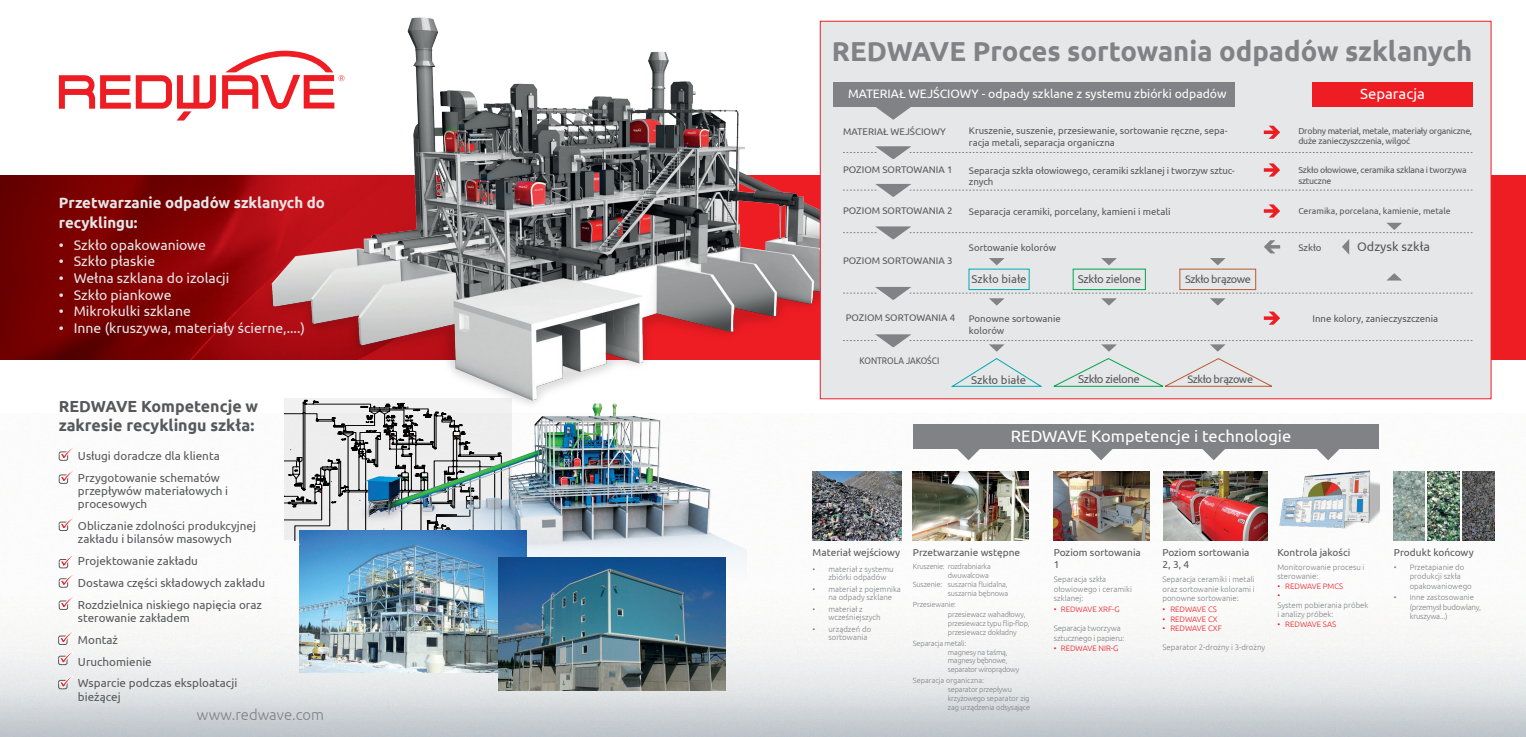
<style>
.page{position:relative;width:1526px;height:737px;background:#fff}
.page>*{position:absolute;margin:0;border:0;box-sizing:border-box;transform-origin:0 0}
.t1{font:700 27.47px "Ubuntu";color:#808285}
.t2{font:16.54px "Ubuntu";color:#fff}
.t3{font:700 16.01px/19.2px "Ubuntu";color:#57585a}
.t4{font:700 14.96px/20.3px "Ubuntu";color:#e6e7e9}
.t5{font:300 14.88px "Ubuntu";color:#808285}
.t6{font:14.88px "Ubuntu";color:#fff}
.t7{font:14px "Ubuntu";color:#e6e7e9}
.t8{font:12.6px "Ubuntu";color:#57585a}
.t9{font:12.25px "Ubuntu";color:#fff}
.t10{font:11.64px/21.9px "Ubuntu";color:#57585a}
.t11{font:11.38px "Ubuntu";letter-spacing:-.03em;color:#57585a}
.t12{font:11.38px "Ubuntu";color:#57585a}
.t13{font:10.94px "Ubuntu";letter-spacing:-.04em;color:#57585a}
.t14{font:10.15px/12.2px "Ubuntu";color:#57585a}
.t15{font:9.62px/11.5px "Ubuntu";color:#57585a}
.t16{font:9.62px "Ubuntu";color:#57585a;scale:.88 1}
.t17{font:8.75px/10.5px "Ubuntu";letter-spacing:-.025em;color:#57585a}
.t18{font:8.75px "Ubuntu";color:#57585a}
.t19{font:300 7.88px/9.5px "Ubuntu";color:#808285}
.t20{font:300 7.88px/9.5px "Ubuntu";color:#ee1d23}
.t21{font:300 7.88px/9.5px "Ubuntu";letter-spacing:-.03em;color:#808285}
.t22{font:300 7.88px/9.5px "Ubuntu";letter-spacing:-.02em;color:#808285}
.t23{font:300 7.44px/8.9px "Ubuntu";letter-spacing:-.02em;color:#808285}
.t24{font:300 7.44px/8.9px "Ubuntu";letter-spacing:-.04em;color:#808285}
</style>
<div class="page">
<img style="left:0;top:424px;width:1525px;height:313px">
<svg style="left:285px;top:438px;width:55px;height:117px;background:#c6c6c7"></svg>
<div style="left:0;top:175px;width:1525px;height:185px;background:#ee1d23"></div>
<img style="left:0;top:175px;width:223px;height:185px">
<img style="left:223px;top:17px;width:603px;height:421px">
<div style="left:820px;top:21px;width:671px;height:378px;background:#e6e7e9;border:1px solid #ee1d23"></div>
<div style="left:833px;top:82px;width:401px;height:25px;background:#808285"></div>
<div style="left:1312px;top:82px;width:160px;height:25px;background:#ee1d23"></div>
<div style="left:912px;top:424px;width:466px;height:24px;background:#808285"></div>
<img style="left:912px;top:472px;width:116px;height:68px">
<svg style="left:59px;top:446px;width:15px;height:14px"></svg>
<svg style="left:59px;top:470px;width:15px;height:13px"></svg>
<div style="left:59px;top:522px;width:9px;height:9px;border:1px solid #57585a;border-radius:2px"></div>
<svg style="left:59px;top:517px;width:15px;height:13px"></svg>
<div style="left:59px;top:559px;width:9px;height:9px;border:1px solid #57585a;border-radius:2px"></div>
<svg style="left:59px;top:554px;width:15px;height:13px"></svg>
<svg style="left:59px;top:573px;width:15px;height:14px"></svg>
<svg style="left:59px;top:596px;width:15px;height:13px"></svg>
<svg style="left:58px;top:631px;width:16px;height:13px"></svg>
<div style="left:58px;top:656px;width:9px;height:9px;border:1px solid #57585a;border-radius:2px"></div>
<svg style="left:58px;top:651px;width:16px;height:13px"></svg>
<div style="left:58px;top:680px;width:9px;height:9px;border:1px solid #57585a;border-radius:2px"></div>
<svg style="left:58px;top:675px;width:16px;height:13px"></svg>
<svg style="left:876px;top:107px;width:35px;height:13px"></svg>
<img style="left:812px;top:472px;width:89px;height:68px">
<img style="left:1278px;top:469px;width:101px;height:62px">
<img style="left:1392px;top:472px;width:32px;height:68px">
<img style="left:1462px;top:472px;width:32px;height:68px">
<img style="left:1053px;top:472px;width:96px;height:68px">
<svg style="left:59px;top:75px;width:157px;height:45px"></svg>
<svg style="left:222px;top:51px;width:122px;height:58px"></svg>
<svg style="left:954px;top:448px;width:28px;height:12px"></svg>
<svg style="left:1087px;top:448px;width:28px;height:12px"></svg>
<svg style="left:1199px;top:448px;width:28px;height:12px"></svg>
<svg style="left:1314px;top:448px;width:28px;height:12px"></svg>
<img style="left:1427px;top:472px;width:32px;height:68px">
<img style="left:340px;top:382px;width:406px;height:195px">
<img style="left:299px;top:530px;width:227px;height:142px">
<img style="left:498px;top:557px;width:227px;height:134px">
<svg style="left:843px;top:126px;width:629px;height:139px"></svg>
<svg style="left:843px;top:273px;width:629px;height:114px"></svg>
<img style="left:1163px;top:472px;width:104px;height:68px">
<h3 class="t4" style="left:59px;top:192px;width:268px">Przetwarzanie odpadów szklanych do recyklingu:</h3>
<h3 class="t7" style="left:59px;top:236px;width:149px">• Szkło opakowaniowe</h3>
<h3 class="t7" style="left:59px;top:253px;width:98px">• Szkło płaskie</h3>
<h3 class="t7" style="left:59px;top:269px;width:172px">• Wełna szklana do izolacji</h3>
<h3 class="t7" style="left:59px;top:286px;width:114px">• Szkło piankowe</h3>
<h3 class="t7" style="left:59px;top:303px;width:133px">• Mikrokulki szklane</h3>
<h3 class="t7" style="left:59px;top:319px;width:247px">• Inne (kruszywa, materiały ścierne,....)</h3>
<h3 class="t3" style="left:59px;top:396px;width:201px">REDWAVE Kompetencje w zakresie recyklingu szkła:</h3>
<h3 class="t10" style="left:78px;top:444px;width:143px">Usługi doradcze dla klienta<br>Przygotowanie schematów</h3>
<h3 class="t10" style="left:78px;top:484px;width:152px;line-height:13.1px">przepływów materiałowych i procesowych</h3>
<h3 class="t10" style="left:78px;top:519px;width:179px;line-height:13.1px">Obliczanie zdolności produkcyjnej zakładu i bilansów masowych</h3>
<h3 class="t10" style="left:78px;top:549px;width:189px">Projektowanie zakładu<br>Dostawa części składowych zakładu<br>Rozdzielnica niskiego napięcia oraz</h3>
<h3 class="t10" style="left:78px;top:606px;width:161px">sterowanie zakładem<br>Montaż<br>Uruchomienie<br>Wsparcie podczas eksploatacji</h3>
<h3 class="t10" style="left:78px;top:685px;width:44px">bieżącej</h3>
<h3 class="t5" style="left:197px;top:706px;width:129px">www.redwave.com</h3>
<h1 class="t1" style="left:831px;top:35px;width:642px">REDWAVE Proces sortowania odpadów szklanych</h1>
<h3 class="t9" style="left:848px;top:86px;width:380px">MATERIAŁ WEJŚCIOWY - odpady szklane z systemu zbiórki odpadów</h3>
<h3 class="t6" style="left:1360px;top:85px;width:66px">Separacja</h3>
<p class="t15" style="left:843px;top:125px;width:104px">MATERIAŁ WEJŚCIOWY</p>
<p class="t15" style="left:969px;top:124px;width:260px">Kruszenie, suszenie, przesiewanie, sortowanie ręczne, sepa&shy;racja metali, separacja organiczna</p>
<p class="t17" style="left:1298px;top:125px;width:175px">Drobny materiał, metale, materiały organiczne, duże zanieczyszczenia, wilgoć</p>
<p class="t17" style="left:1298px;top:164px;width:170px">Szkło ołowiowe, ceramika szklana i tworzywa sztuczne</p>
<p class="t18" style="left:1298px;top:206px;width:154px">Ceramika, porcelana, kamienie, metale</p>
<p class="t15" style="left:1298px;top:241px;width:25px">Szkło</p>
<p class="t15" style="left:843px;top:163px;width:111px">POZIOM SORTOWANIA 1</p>
<p class="t15" style="left:843px;top:204px;width:111px">POZIOM SORTOWANIA 2</p>
<p class="t15" style="left:969px;top:164px;width:267px">Separacja szkła ołowiowego, ceramiki szklanej i tworzyw sztuc&shy;znych</p>
<p class="t15" style="left:969px;top:205px;width:203px">Separacja ceramiki, porcelany, kamieni i metali</p>
<p class="t15" style="left:969px;top:241px;width:89px">Sortowanie kolorów</p>
<h3 class="t8" style="left:1357px;top:239px;width:74px">Odzysk szkła</h3>
<p class="t15" style="left:843px;top:255px;width:111px">POZIOM SORTOWANIA 3</p>
<p class="t15" style="left:845px;top:311px;width:111px">POZIOM SORTOWANIA 4</p>
<p class="t16" style="left:859px;top:355px;width:92px">KONTROLA JAKOŚCI</p>
<h3 class="t12" style="left:971px;top:272px;width:57px">Szkło białe</h3>
<h3 class="t11" style="left:1077px;top:272px;width:65px">Szkło zielone</h3>
<h3 class="t13" style="left:1185px;top:272px;width:67px">Szkło brązowe</h3>
<p class="t15" style="left:969px;top:312px;width:93px">Ponowne sortowanie kolorów</p>
<h3 class="t12" style="left:971px;top:372px;width:57px">Szkło białe</h3>
<h3 class="t11" style="left:1078px;top:372px;width:63px">Szkło zielone</h3>
<h3 class="t13" style="left:1187px;top:373px;width:67px">Szkło brązowe</h3>
<h2 class="t2" style="left:1011px;top:426px;width:282px">REDWAVE Kompetencje i technologie</h2>
<p class="t15" style="left:1312px;top:312px;width:127px">Inne kolory, zanieczyszczenia</p>
<p class="t14" style="left:812px;top:546px;width:89px">Materiał wejściowy</p>
<p class="t19" style="left:828px;top:564px;width:67px;line-height:8.8px;text-indent:-16px">• materiał z systemu zbiórki odpadów</p>
<p class="t19" style="left:828px;top:584px;width:74px;line-height:8.8px;text-indent:-16px">• materiał z pojemnika na odpady szklane</p>
<p class="t19" style="left:828px;top:604px;width:54px;line-height:8.8px;text-indent:-16px">• materiał z wcześniejszych</p>
<p class="t19" style="left:828px;top:624px;width:44px;line-height:8.8px;text-indent:-16px">• urządzeń do sortowania</p>
<p class="t14" style="left:912px;top:546px;width:109px">Przetwarzanie wstępne</p>
<p class="t23" style="left:912px;top:562px;width:79px">Kruszenie: rozdrabniarka</p>
<p class="t23" style="left:947px;top:571px;width:43px">dwuwalcowa</p>
<p class="t23" style="left:912px;top:580px;width:96px">Suszenie: suszarnia fluidalna,</p>
<p class="t23" style="left:947px;top:589px;width:62px">suszarnia bębnowa</p>
<p class="t23" style="left:947px;top:598px;width:79px;line-height:10.5px;text-indent:-35px">Przesiewanie:<br>przesiewacz wahadłowy,</p>
<p class="t23" style="left:947px;top:619px;width:83px">przesiewacz typu flip-flop, przesiewacz dokładny</p>
<p class="t24" style="left:947px;top:638px;width:73px;text-indent:-35px">Separacja metali:<br>magnesy na taśmą, magnesy bębnowe, separator wiroprądowy</p>
<p class="t23" style="left:947px;top:675px;width:84px;text-indent:-35px">Separacja organiczna:<br>separator przepływu krzyżowego separator zig zag urządzenia odsysające</p>
<p class="t14" style="left:1053px;top:546px;width:89px">Poziom sortowania<br>1</p>
<p class="t19" style="left:1053px;top:574px;width:80px">Separacja szkła ołowiowego i ceramiki szklanej:</p>
<p class="t20" style="left:1053px;top:604px;width:67px">• REDWAVE XRF-G</p>
<p class="t22" style="left:1053px;top:623px;width:72px">Separacja tworzywa sztucznego i papieru:</p>
<p class="t20" style="left:1053px;top:643px;width:66px">• REDWAVE NIR-G</p>
<p class="t14" style="left:1162px;top:546px;width:89px">Poziom sortowania<br>2, 3, 4</p>
<p class="t19" style="left:1162px;top:574px;width:94px;text-align:justify">Separacja ceramiki i metali oraz sortowanie kolorami i ponowne sortowanie:</p>
<p class="t20" style="left:1162px;top:604px;width:56px">• REDWAVE CS</p>
<p class="t20" style="left:1162px;top:614px;width:57px">• REDWAVE CX</p>
<p class="t20" style="left:1162px;top:623px;width:61px">• REDWAVE CXF</p>
<p class="t19" style="left:1162px;top:642px;width:104px">Separator 2-drożny i 3-drożny</p>
<p class="t14" style="left:1277px;top:546px;width:74px">Kontrola jakości</p>
<p class="t19" style="left:1277px;top:562px;width:89px">Monitorowanie procesu i sterowanie:</p>
<p class="t20" style="left:1277px;top:581px;width:67px">• REDWAVE PMCS •</p>
<p class="t19" style="left:1277px;top:600px;width:93px">System pobierania próbek i analizy próbek:</p>
<p class="t20" style="left:1277px;top:619px;width:60px">• REDWAVE SAS</p>
<p class="t14" style="left:1393px;top:546px;width:81px">Produkt końcowy</p>
<p class="t19" style="left:1409px;top:562px;width:64px;text-indent:-16px">• Przetapianie do produkcji szkła opakowaniowego</p>
<p class="t21" style="left:1409px;top:592px;width:73px;text-indent:-16px">• Inne zastosowanie (przemysł budowlany, kruszywa...)</p>
</div>
